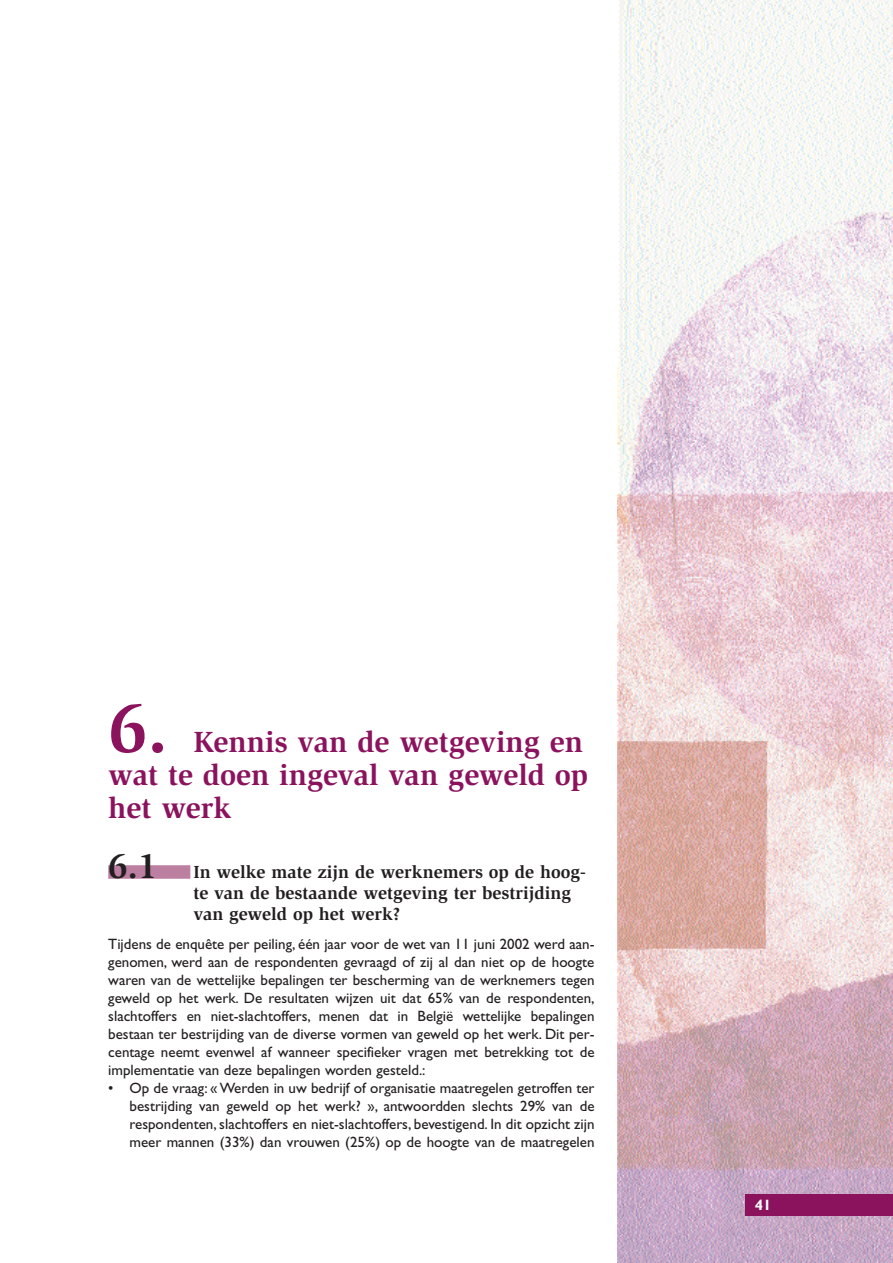
<style>
.page{position:relative;width:893px;height:1263px;background:#fff}
.page>*{position:absolute;margin:0;border:0;box-sizing:border-box;transform-origin:0 0}
.t1{font:700 72px "Slimbach";color:#8b135e}
.t2{font:700 30px/33px "Slimbach";color:#8b135e}
.t3{font:700 18px/21px "Slimbach";color:#231f20}
.t4{font:15px/18px "Gill Sans";color:#231f20;text-align:justify}
.t5{font:700 15px "Gill Sans";color:#fff}
.s1{font-size:36px}
</style>
<div class="page">
<img style="left:617px;top:0;width:275px;height:1263px">
<div style="left:745px;top:1195px;width:147px;height:21px;background:#8b135e"></div>
<div style="left:108px;top:865px;width:82px;height:14px;background:#bd7fa1"></div>
<h1 class="t1" style="left:108px;top:700px;width:61px">6.</h1>
<h2 class="t2" style="left:108px;top:728px;width:481px;text-indent:85px">Kennis van de wetgeving en wat te doen ingeval van geweld op het werk</h2>
<p class="t3" style="left:193px;top:863px;width:394px;text-indent:-85px"><span class="s1">6.1</span> In welke mate zijn de werknemers op de hoog&shy;te van de bestaande wetgeving ter bestrijding van geweld op het werk?</p>
<p class="t4" style="left:108px;top:937px;width:488px">Tijdens de enquête per peiling, één jaar voor de wet van 11 juni 2002 werd aan&shy;genomen, werd aan de respondenten gevraagd of zij al dan niet op de hoogte waren van de wettelijke bepalingen ter bescherming van de werknemers tegen geweld op het werk. De resultaten wijzen uit dat 65% van de respondenten, slachtoffers en niet-slachtoffers, menen dat in België wettelijke bepalingen bestaan ter bestrijding van de diverse vormen van geweld op het werk. Dit per&shy;centage neemt evenwel af wanneer specifieker vragen met betrekking tot de implementatie van deze bepalingen worden gesteld.:</p>
<p class="t4" style="left:129px;top:1081px;width:466px;text-indent:-21px">• Op de vraag: « Werden in uw bedrijf of organisatie maatregelen getroffen ter bestrijding van geweld op het werk? », antwoordden slechts 29% van de respondenten, slachtoffers en niet-slachtoffers, bevestigend. In dit opzicht zijn meer mannen (33%) dan vrouwen (25%) op de hoogte van de maatregelen</p>
<p class="t5" style="left:755px;top:1200px;width:18px">41</p>
</div>
